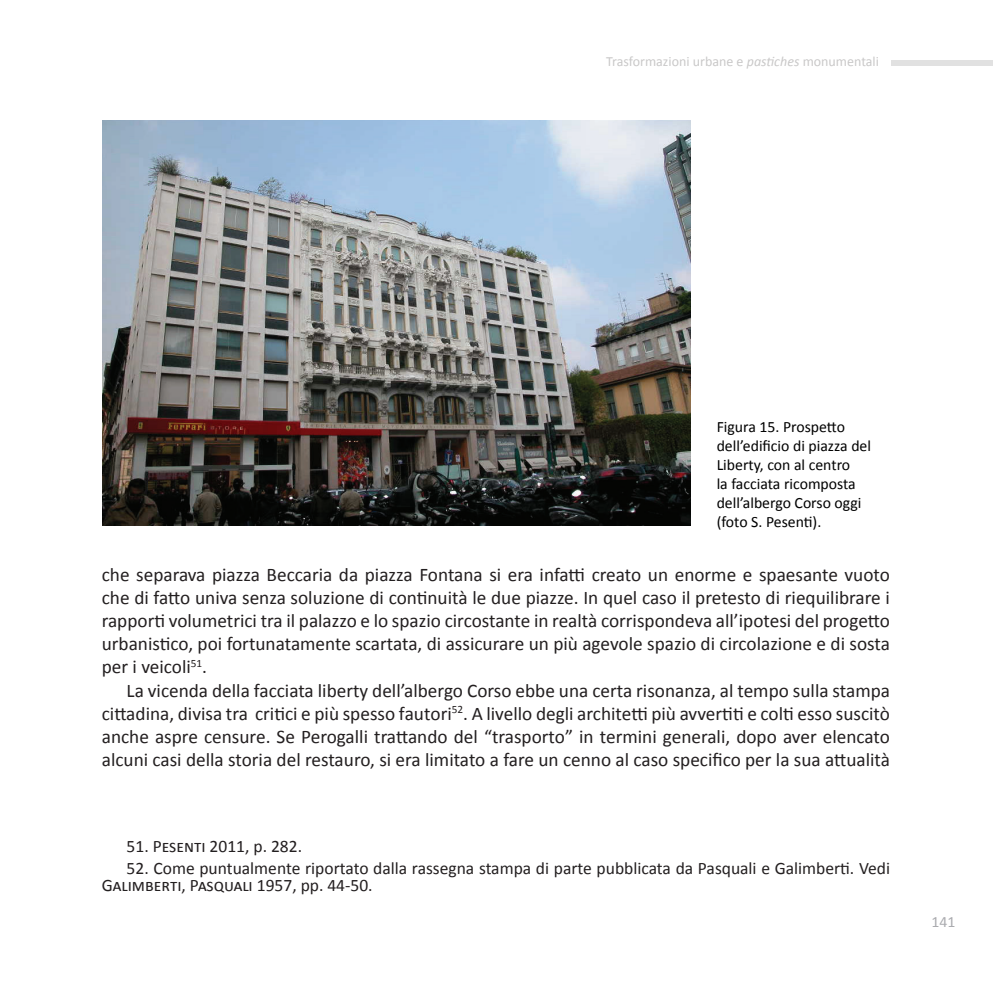
<style>
.page{position:relative;width:993px;height:993px;background:#fff}
.page>*{position:absolute;margin:0;border:0;box-sizing:border-box;transform-origin:0 0}
.t1{font:19.25px/23.1px "Calibri";color:#231f20;text-align:justify}
.t2{font:17.5px/17.2px "Calibri";color:#231f20}
.t3{font:15.75px/18.9px "Calibri";color:#000}
.t4{font:15.75px "Calibri";color:#aaabaf}
.t5{font:14px "Calibri";color:#c9c8c8}
.s1{font-style:italic}
</style>
<div class="page">
<div style="left:890px;top:61px;width:102px;height:5px;background:#e1e1e1"></div>
<img style="left:102px;top:121px;width:588px;height:404px">
<p class="t5" style="left:606px;top:53px;width:274px">Trasformazioni urbane e <span class="s1">pastiches</span> monumentali</p>
<p class="t3" style="left:716px;top:417px;width:156px">Figura 15. Prospetto dell’edificio di piazza del<br>Liberty, con al centro<br>la facciata ricomposta dell’albergo Corso oggi (foto S. Pesenti).</p>
<p class="t1" style="left:102px;top:563px;width:789px">che separava piazza Beccaria da piazza Fontana si era infatti creato un enorme e spaesante vuoto che di fatto univa senza soluzione di continuità le due piazze. In quel caso il pretesto di riequilibrare i rapporti volumetrici tra il palazzo e lo spazio circostante in realtà corrispondeva all’ipotesi del progetto urbanistico, poi fortunatamente scartata, di assicurare un più agevole spazio di circolazione e di sosta per i veicoli<sup>51</sup>.</p>
<p class="t1" style="left:102px;top:678px;width:789px;text-indent:25px">La vicenda della facciata liberty dell’albergo Corso ebbe una certa risonanza, al tempo sulla stampa cittadina, divisa tra critici e più spesso fautori<sup>52</sup>. A livello degli architetti più avvertiti e colti esso suscitò anche aspre censure. Se Perogalli trattando del “trasporto” in termini generali, dopo aver elencato alcuni casi della storia del restauro, si era limitato a fare un cenno al caso specifico per la sua attualità</p>
<p class="t2" style="left:126px;top:837px;width:177px">51. Pesenti 2011, p. 282.</p>
<p class="t2" style="left:102px;top:859px;width:789px;text-indent:25px">52. Come puntualmente riportato dalla rassegna stampa di parte pubblicata da Pasquali e Galimberti. Vedi<br>Galimberti, Pasquali 1957, pp. 44-50.</p>
<p class="t4" style="left:931px;top:911px;width:25px">141</p>
</div>
